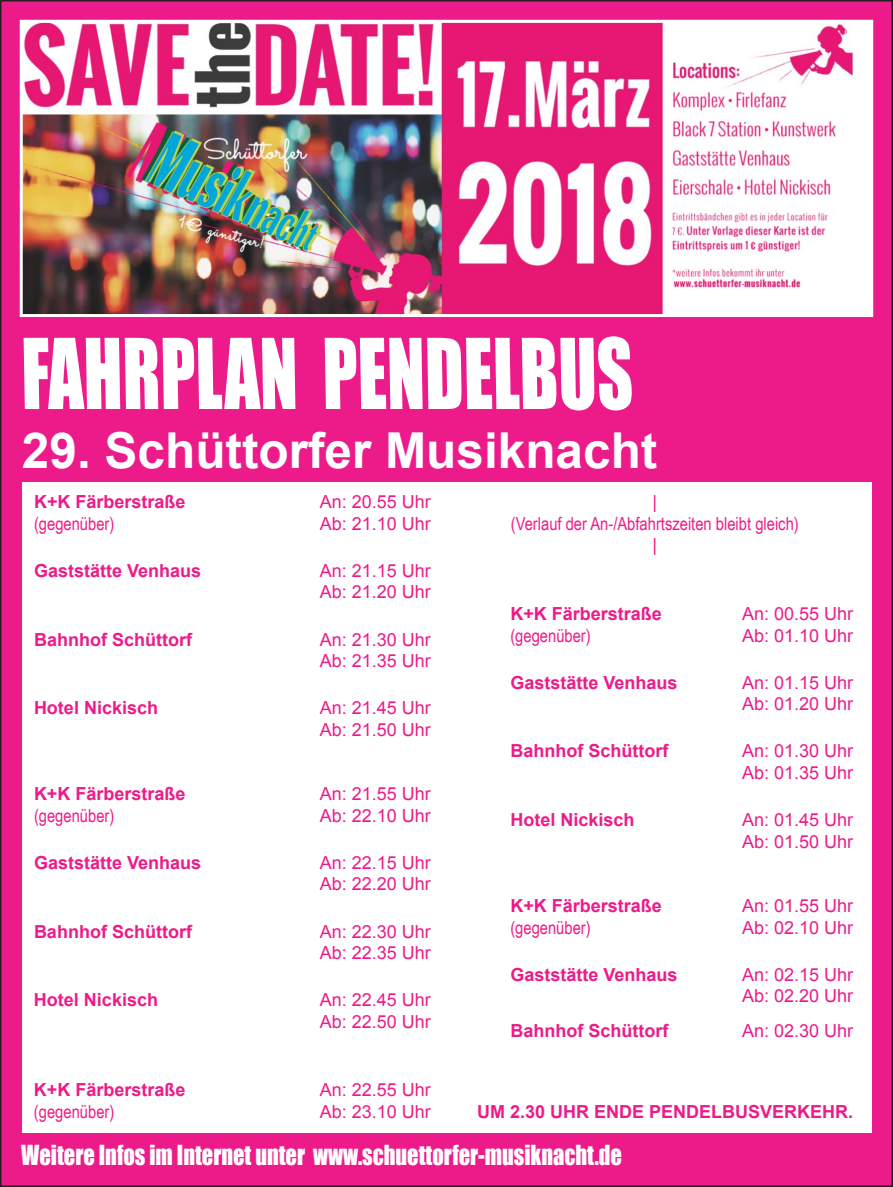
<style>
.page{position:relative;width:893px;height:1187px;background:#fff}
.page>*{position:absolute;margin:0;border:0;box-sizing:border-box;transform-origin:0 0}
.t1{font:90px "Impact";color:#fff;scale:.78 1}
.t2{font:700 49.5px "Arial";color:#fff}
.t3{font:25.35px "Impact";color:#fff;scale:.88 1}
.t4{font:18px/21.6px "Arial";color:#ed1b89}
.t5{font:700 18px "Arial";color:#ed1b89}
.t6{font:18px "Arial Narrow";color:#ed1b89}
</style>
<div class="page">
<div style="left:1px;top:0;width:891px;height:1186px;background:#ed1b89"></div>
<img style="left:24px;top:24px;width:845px;height:289px">
<div style="left:20px;top:20px;width:853px;height:297px;border:3px solid #fff"></div>
<div style="left:22px;top:482px;width:850px;height:650px;background:#fff"></div>
<h1 class="t1" style="left:22px;top:304px;width:789px">FAHRPLAN PENDELBUS</h1>
<h2 class="t2" style="left:22px;top:418px;width:637px">29. Schüttorfer Musiknacht</h2>
<p class="t5" style="left:34px;top:489px;width:153px">K+K Färberstraße</p>
<p class="t4" style="left:320px;top:491px;width:113px">An: 20.55 Uhr</p>
<p class="t6" style="left:34px;top:510px;width:82px">(gegenüber)</p>
<p class="t4" style="left:320px;top:512px;width:113px">Ab: 21.10 Uhr</p>
<p class="t5" style="left:34px;top:558px;width:169px">Gaststätte Venhaus</p>
<p class="t4" style="left:320px;top:560px;width:113px">An: 21.15 Uhr<br>Ab: 21.20 Uhr</p>
<p class="t5" style="left:34px;top:627px;width:159px">Bahnhof Schüttorf</p>
<p class="t4" style="left:320px;top:628px;width:113px">An: 21.30 Uhr<br>Ab: 21.35 Uhr</p>
<p class="t5" style="left:34px;top:696px;width:126px">Hotel Nickisch</p>
<p class="t4" style="left:320px;top:697px;width:113px">An: 21.45 Uhr<br>Ab: 21.50 Uhr</p>
<p class="t5" style="left:34px;top:781px;width:153px">K+K Färberstraße</p>
<p class="t4" style="left:320px;top:783px;width:113px">An: 21.55 Uhr</p>
<p class="t6" style="left:34px;top:802px;width:82px">(gegenüber)</p>
<p class="t4" style="left:320px;top:804px;width:113px">Ab: 22.10 Uhr</p>
<p class="t5" style="left:34px;top:850px;width:169px">Gaststätte Venhaus</p>
<p class="t4" style="left:320px;top:851px;width:113px">An: 22.15 Uhr<br>Ab: 22.20 Uhr</p>
<p class="t5" style="left:34px;top:919px;width:159px">Bahnhof Schüttorf</p>
<p class="t4" style="left:320px;top:920px;width:113px">An: 22.30 Uhr<br>Ab: 22.35 Uhr</p>
<p class="t5" style="left:34px;top:987px;width:126px">Hotel Nickisch</p>
<p class="t4" style="left:320px;top:989px;width:113px">An: 22.45 Uhr<br>Ab: 22.50 Uhr</p>
<p class="t5" style="left:34px;top:1077px;width:153px">K+K Färberstraße</p>
<p class="t4" style="left:320px;top:1079px;width:113px">An: 22.55 Uhr</p>
<p class="t6" style="left:34px;top:1098px;width:82px">(gegenüber)</p>
<p class="t4" style="left:320px;top:1100px;width:113px">Ab: 23.10 Uhr</p>
<p class="t4" style="left:652px;top:491px;width:6px">|</p>
<p class="t6" style="left:511px;top:510px;width:289px">(Verlauf der An-/Abfahrtszeiten bleibt gleich)</p>
<p class="t4" style="left:652px;top:534px;width:6px">|</p>
<p class="t5" style="left:510px;top:601px;width:153px">K+K Färberstraße</p>
<p class="t4" style="left:742px;top:603px;width:113px">An: 00.55 Uhr</p>
<p class="t6" style="left:510px;top:622px;width:82px">(gegenüber)</p>
<p class="t4" style="left:742px;top:624px;width:113px">Ab: 01.10 Uhr</p>
<p class="t5" style="left:510px;top:670px;width:169px">Gaststätte Venhaus</p>
<p class="t4" style="left:742px;top:671px;width:113px">An: 01.15 Uhr<br>Ab: 01.20 Uhr</p>
<p class="t5" style="left:510px;top:739px;width:159px">Bahnhof Schüttorf</p>
<p class="t4" style="left:742px;top:740px;width:113px">An: 01.30 Uhr<br>Ab: 01.35 Uhr</p>
<p class="t5" style="left:510px;top:807px;width:126px">Hotel Nickisch</p>
<p class="t4" style="left:742px;top:809px;width:113px">An: 01.45 Uhr<br>Ab: 01.50 Uhr</p>
<p class="t5" style="left:510px;top:893px;width:153px">K+K Färberstraße</p>
<p class="t4" style="left:742px;top:895px;width:113px">An: 01.55 Uhr</p>
<p class="t6" style="left:510px;top:913px;width:82px">(gegenüber)</p>
<p class="t4" style="left:742px;top:916px;width:113px">Ab: 02.10 Uhr</p>
<p class="t5" style="left:510px;top:962px;width:169px">Gaststätte Venhaus</p>
<p class="t4" style="left:742px;top:963px;width:113px">An: 02.15 Uhr<br>Ab: 02.20 Uhr</p>
<p class="t5" style="left:510px;top:1018px;width:159px">Bahnhof Schüttorf</p>
<p class="t4" style="left:742px;top:1019px;width:113px">An: 02.30 Uhr</p>
<p class="t5" style="left:477px;top:1099px;width:378px">UM 2.30 UHR ENDE PENDELBUSVERKEHR.</p>
<h3 class="t3" style="left:21px;top:1135px;width:684px">Weitere Infos im Internet unter www.schuettorfer-musiknacht.de</h3>
</div>
